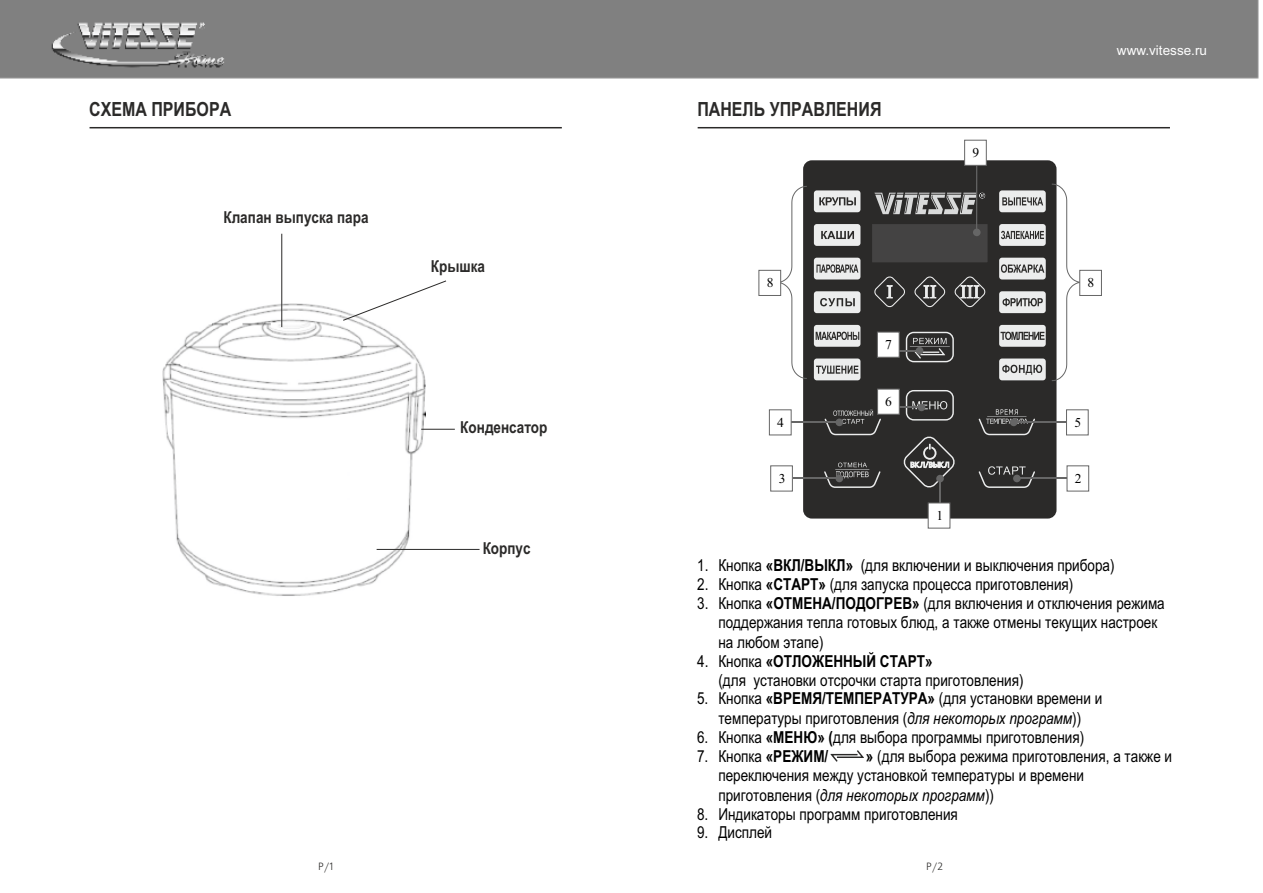
<style>
.page{position:relative;width:1263px;height:893px;background:#fff}
.page>*{position:absolute;margin:0;border:0;box-sizing:border-box;transform-origin:0 0}
.t1{font:700 19.5px "Arial Narrow";color:#2b2a29}
.t2{font:16.5px/19.6px "Arial Narrow";color:#000}
.t3{font:700 16.5px "Arial Narrow";color:#2b2a29}
.t4{font:13.5px "Arial";color:#fefefe}
.t5{font:13.5px "Times New Roman";color:#000}
.t6{font:10.5px "Ukrainian Free Set";color:#2b2a29}
.s1{font-weight:700}
.s2{font-style:italic}
</style>
<div class="page">
<img style="left:162px;top:304px;width:263px;height:292px">
<div style="left:803px;top:160px;width:253px;height:359px;background:#2b2a29;border-radius:9px"></div>
<svg style="left:978px;top:409px;width:58px;height:27px"></svg>
<svg style="left:954px;top:276px;width:32px;height:32px"></svg>
<svg style="left:914px;top:276px;width:32px;height:32px"></svg>
<svg style="left:874px;top:276px;width:31px;height:31px"></svg>
<svg style="left:874px;top:193px;width:111px;height:21px"></svg>
<div style="left:872px;top:223px;width:116px;height:39px;background:#444343"></div>
<div style="left:814px;top:224px;width:46px;height:22px;background:#eceded;border-radius:3px"></div>
<div style="left:814px;top:258px;width:46px;height:21px;background:#eceded;border-radius:3px"></div>
<div style="left:814px;top:291px;width:46px;height:22px;background:#eceded;border-radius:3px"></div>
<div style="left:814px;top:325px;width:46px;height:22px;background:#eceded;border-radius:3px"></div>
<div style="left:814px;top:358px;width:46px;height:22px;background:#eceded;border-radius:3px"></div>
<div style="left:814px;top:190px;width:46px;height:22px;background:#eceded;border-radius:3px"></div>
<svg style="left:819px;top:197px;width:37px;height:8px"></svg>
<svg style="left:821px;top:231px;width:33px;height:8px"></svg>
<svg style="left:816px;top:332px;width:43px;height:8px"></svg>
<svg style="left:816px;top:366px;width:42px;height:8px"></svg>
<svg style="left:816px;top:264px;width:42px;height:9px"></svg>
<svg style="left:820px;top:298px;width:35px;height:8px"></svg>
<svg style="left:978px;top:466px;width:58px;height:22px"></svg>
<div style="left:906px;top:332px;width:48px;height:30px;border:1px solid #eceded;border-radius:7px"></div>
<div style="left:999px;top:291px;width:47px;height:22px;background:#eceded;border-radius:3px"></div>
<div style="left:999px;top:190px;width:47px;height:22px;background:#eceded;border-radius:3px"></div>
<div style="left:999px;top:224px;width:47px;height:22px;background:#eceded;border-radius:3px"></div>
<div style="left:999px;top:325px;width:47px;height:22px;background:#eceded;border-radius:3px"></div>
<div style="left:999px;top:358px;width:47px;height:22px;background:#eceded;border-radius:3px"></div>
<div style="left:999px;top:258px;width:47px;height:21px;background:#eceded;border-radius:3px"></div>
<svg style="left:1002px;top:197px;width:41px;height:8px"></svg>
<svg style="left:1001px;top:231px;width:43px;height:8px"></svg>
<svg style="left:1001px;top:264px;width:43px;height:9px"></svg>
<svg style="left:1002px;top:298px;width:41px;height:8px"></svg>
<svg style="left:1000px;top:332px;width:44px;height:8px"></svg>
<svg style="left:1002px;top:365px;width:40px;height:10px"></svg>
<div style="left:0;top:0;width:1259px;height:78px;background:#808080"></div>
<hr style="left:421px;top:429px;width:34px;height:1px;background:#2b2a29">
<hr style="left:377px;top:549px;width:102px;height:1px;background:#2b2a29">
<svg style="left:342px;top:280px;width:105px;height:41px"></svg>
<hr style="left:281px;top:234px;width:1px;height:93px;background:#2b2a29">
<hr style="left:90px;top:127px;width:472px;height:1px;background:#2b2a29">
<hr style="left:698px;top:127px;width:472px;height:1px;background:#2b2a29">
<hr style="left:790px;top:422px;width:49px;height:1px;background:#666">
<hr style="left:1013px;top:422px;width:55px;height:1px;background:#666">
<hr style="left:1017px;top:478px;width:54px;height:1px;background:#666">
<div style="left:1013px;top:475px;width:8px;height:7px;background:#666;border-radius:50%"></div>
<hr style="left:793px;top:478px;width:46px;height:1px;background:#666">
<svg style="left:1066px;top:465px;width:23px;height:27px"></svg>
<svg style="left:770px;top:465px;width:23px;height:27px"></svg>
<svg style="left:768px;top:409px;width:24px;height:27px"></svg>
<svg style="left:877px;top:331px;width:73px;height:28px"></svg>
<svg style="left:1066px;top:409px;width:23px;height:27px"></svg>
<div style="left:1010px;top:419px;width:7px;height:7px;background:#666;border-radius:50%"></div>
<hr style="left:976px;top:145px;width:1px;height:87px;background:#666">
<div style="left:973px;top:229px;width:7px;height:7px;background:#666;border-radius:50%"></div>
<svg style="left:823px;top:388px;width:134px;height:141px"></svg>
<svg style="left:758px;top:185px;width:49px;height:194px"></svg>
<svg style="left:1051px;top:183px;width:51px;height:199px"></svg>
<svg style="left:964px;top:139px;width:23px;height:27px"></svg>
<svg style="left:830px;top:750px;width:34px;height:12px"></svg>
<p class="t1" style="left:89px;top:102px;width:144px">СХЕМА ПРИБОРА</p>
<p class="t3" style="left:223px;top:211px;width:147px">Клапан выпуска пара</p>
<p class="t3" style="left:431px;top:260px;width:56px">Крышка</p>
<p class="t3" style="left:460px;top:421px;width:89px">Конденсатор</p>
<p class="t3" style="left:483px;top:542px;width:50px">Корпус</p>
<p class="t1" style="left:697px;top:102px;width:186px">ПАНЕЛЬ УПРАВЛЕНИЯ</p>
<p class="t5" style="left:972px;top:148px;width:8px">9</p>
<p class="t4" style="left:1117px;top:45px;width:92px">www.vitesse.ru</p>
<p class="t5" style="left:767px;top:278px;width:8px">8</p>
<p class="t5" style="left:1087px;top:278px;width:8px">8</p>
<p class="t5" style="left:885px;top:340px;width:8px">7</p>
<p class="t5" style="left:777px;top:418px;width:8px">4</p>
<p class="t5" style="left:885px;top:397px;width:8px">6</p>
<p class="t5" style="left:1074px;top:417px;width:8px">5</p>
<p class="t5" style="left:779px;top:474px;width:8px">3</p>
<p class="t5" style="left:1075px;top:474px;width:8px">2</p>
<p class="t5" style="left:936px;top:511px;width:8px">1</p>
<p class="t2" style="left:697px;top:557px;width:419px">1. Кнопка <span class="s1">«ВКЛ/ВЫКЛ»</span> (для включении и выключения прибора)</p>
<p class="t2" style="left:697px;top:576px;width:378px">2. Кнопка <span class="s1">«СТАРТ»</span> (для запуска процесса приготовления)</p>
<p class="t2" style="left:718px;top:595px;width:448px;text-indent:-21px">3. Кнопка <span class="s1">«ОТМЕНА/ПОДОГРЕВ»</span> (для включения и отключения режима поддержания тепла готовых блюд, а также отмены текущих настроек на любом этапе)</p>
<p class="t2" style="left:718px;top:653px;width:307px;line-height:18.8px;text-indent:-21px">4. Кнопка <span class="s1">«ОТЛОЖЕННЫЙ СТАРТ»<br></span>(для установки отсрочки старта приготовления)</p>
<p class="t2" style="left:697px;top:690px;width:407px;text-align:center">5. Кнопка <span class="s1">«ВРЕМЯ/ТЕМПЕРАТУРА»</span> (для установки времени и температуры приготовления (<span class="s2">для некоторых программ</span>))</p>
<p class="t2" style="left:697px;top:729px;width:389px">6. Кнопка <span class="s1">«МЕНЮ» (</span>для выбора программы приготовления)</p>
<p class="t2" style="left:697px;top:748px;width:133px">7. Кнопка <span class="s1">«РЕЖИМ/</span></p>
<p class="t2" style="left:718px;top:748px;width:455px;text-indent:148px"><span class="s1">»</span> (для выбора режима приготовления, а также и переключения между установкой температуры и времени приготовления (<span class="s2">для некоторых программ</span>))</p>
<p class="t2" style="left:697px;top:806px;width:262px">8. Индикаторы программ приготовления</p>
<p class="t2" style="left:697px;top:824px;width:77px">9. Дисплей</p>
<p class="t6" style="left:318px;top:862px;width:17px">P/1</p>
<p class="t6" style="left:926px;top:862px;width:18px">P/2</p>
</div>
